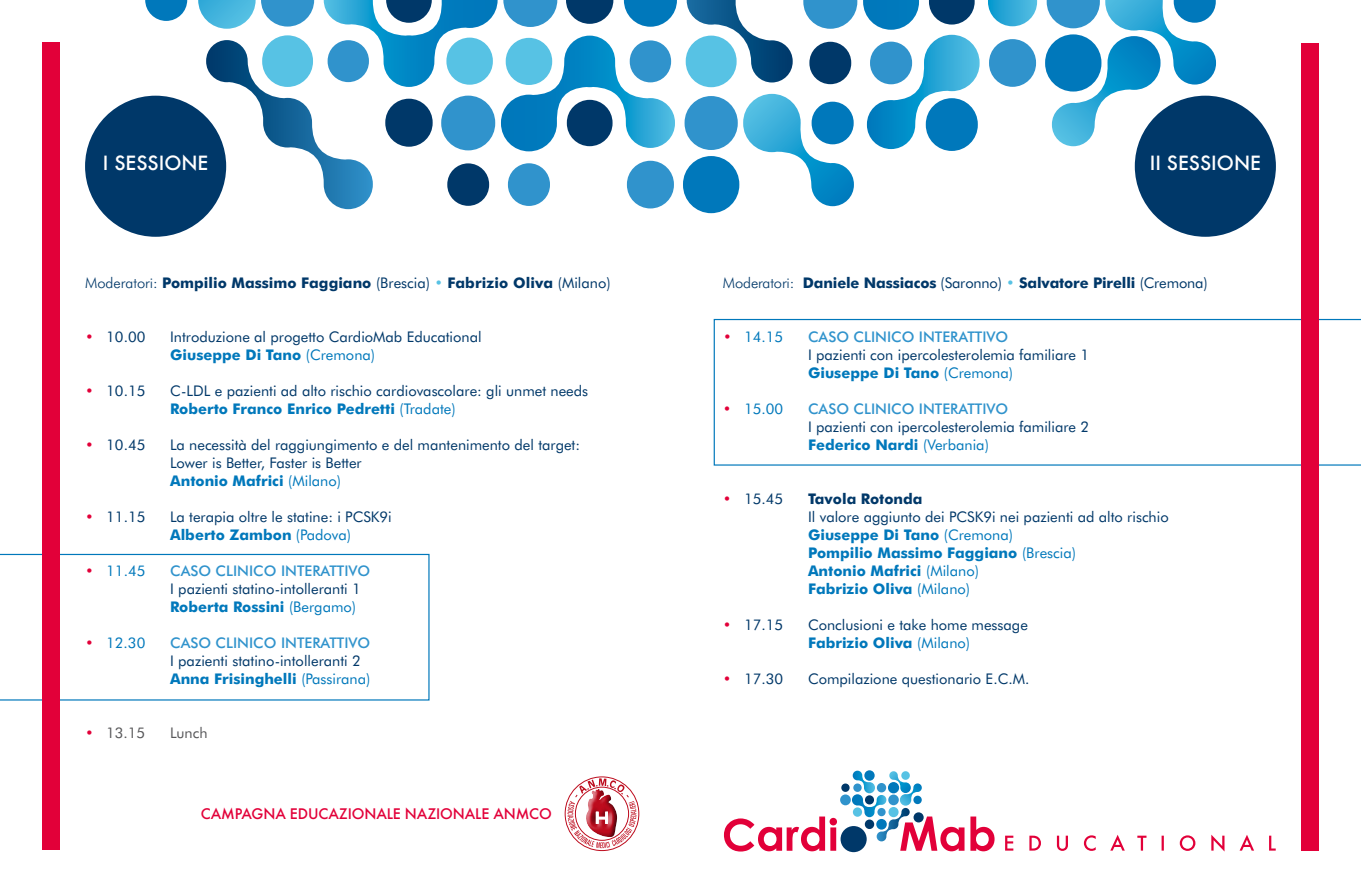
<style>
.page{position:relative;width:1361px;height:893px;background:#fff}
.page>*{position:absolute;margin:0;border:0;box-sizing:border-box;transform-origin:0 0}
.t1{font:500 19.2px "Futura";color:#fff}
.t2{font:14.7px/18px "Futura BT";color:#003869}
.t3{font:700 14.7px/18px "Futura BT";color:#0078bb}
.t4{font:700 14.7px "Futura BT";color:#003869}
.t5{font:500 14.7px "Futura BT";letter-spacing:.19em;color:#3093cc}
.t6{font:14.7px "Futura BT";color:#0078bb}
.t7{font:14.7px "Futura BT";color:#58585a}
.t8{font:500 14.25px "Futura";letter-spacing:-.01em;color:#e20039}
.s1{font-weight:300}
.s2{font-weight:400}
.s3{font-weight:400;color:#57c2e4}
.s4{color:#e20039}
.s5{font-weight:700;color:#0078bb}
.s6{color:#0078bb}
.s7{font-weight:400;color:#003869}
</style>
<div class="page">
<div style="left:1134px;top:96px;width:142px;height:141px;background:#003869;border-radius:50%"></div>
<div style="left:85px;top:96px;width:141px;height:141px;background:#003869;border-radius:50%"></div>
<svg style="left:0;top:554px;width:429px;height:147px"></svg>
<svg style="left:713px;top:319px;width:648px;height:147px"></svg>
<div style="left:43px;top:42px;width:17px;height:808px;background:#e20039"></div>
<div style="left:1301px;top:43px;width:17px;height:807px;background:#e20039"></div>
<svg style="left:970px;top:816px;width:24px;height:35px"></svg>
<svg style="left:1005px;top:835px;width:270px;height:16px"></svg>
<svg style="left:724px;top:771px;width:240px;height:80px"></svg>
<svg style="left:567px;top:778px;width:69px;height:70px"></svg>
<svg style="left:803px;top:0;width:54px;height:29px"></svg>
<div style="left:809px;top:42px;width:42px;height:42px;background:#003869;border-radius:21px"></div>
<svg style="left:863px;top:0;width:174px;height:149px"></svg>
<svg style="left:1046px;top:0;width:170px;height:146px"></svg>
<div style="left:686px;top:36px;width:50px;height:51px;background:#57c2e4;border-radius:25px"></div>
<div style="left:684px;top:96px;width:54px;height:54px;background:#3093cc;border-radius:27px"></div>
<div style="left:683px;top:156px;width:56px;height:57px;background:#0078bb;border-radius:28px"></div>
<svg style="left:743px;top:94px;width:111px;height:112px"></svg>
<svg style="left:686px;top:0;width:106px;height:82px"></svg>
<svg style="left:145px;top:0;width:42px;height:21px"></svg>
<svg style="left:198px;top:0;width:479px;height:209px"></svg>
<h1 class="t1" style="left:103px;top:150px;width:69px">I SESSIONE</h1>
<h1 class="t1" style="left:1149px;top:150px;width:75px">II SESSIONE</h1>
<p class="t4" style="left:85px;top:274px;width:527px"><span class="s1">Moderatori:</span> Pompilio Massimo Faggiano <span class="s2">(Brescia)</span> <span class="s3">•</span> Fabrizio Oliva <span class="s2">(Milano)</span></p>
<p class="t2" style="left:85px;top:328px;width:62px"><span class="s4">•</span> 10.00</p>
<p class="t2" style="left:170px;top:328px;width:313px">Introduzione al progetto CardioMab Educational<br><span class="s5">Giuseppe Di Tano</span> <span class="s6">(Cremona)</span></p>
<p class="t2" style="left:85px;top:382px;width:62px"><span class="s4">•</span> 10.15</p>
<p class="t2" style="left:170px;top:382px;width:420px">C-LDL e pazienti ad alto rischio cardiovascolare: gli unmet needs<br><span class="s5">Roberto Franco Enrico Pedretti</span> <span class="s6">(Tradate)</span></p>
<p class="t2" style="left:85px;top:436px;width:62px"><span class="s4">•</span> 10.45</p>
<p class="t2" style="left:170px;top:436px;width:411px">La necessità del raggiungimento e del mantenimento del target:<br>Lower is Better, Faster is Better<br><span class="s5">Antonio Mafrici</span> <span class="s6">(Milano)</span></p>
<p class="t2" style="left:85px;top:508px;width:62px"><span class="s4">•</span> 11.15</p>
<p class="t2" style="left:170px;top:508px;width:223px">La terapia oltre le statine: i PCSK9i<br><span class="s5">Alberto Zambon</span> <span class="s6">(Padova)</span></p>
<p class="t6" style="left:85px;top:562px;width:62px"><span class="s4">•</span> 11.45</p>
<p class="t5" style="left:170px;top:562px;width:22px">CASO</p>
<p class="t5" style="left:216px;top:562px;width:152px">CLINICO INTERATTIVO</p>
<p class="t2" style="left:170px;top:580px;width:192px">I pazienti statino-intolleranti 1<br><span class="s5">Roberta Rossini</span> <span class="s6">(Bergamo)</span></p>
<p class="t6" style="left:85px;top:634px;width:62px"><span class="s4">•</span> 12.30</p>
<p class="t5" style="left:170px;top:634px;width:22px">CASO</p>
<p class="t5" style="left:216px;top:634px;width:152px">CLINICO INTERATTIVO</p>
<p class="t2" style="left:170px;top:652px;width:202px">I pazienti statino-intolleranti 2<br><span class="s5">Anna Frisinghelli</span> <span class="s6">(Passirana)</span></p>
<p class="t7" style="left:85px;top:724px;width:62px"><span class="s4">•</span> 13.15</p>
<p class="t7" style="left:170px;top:724px;width:39px">Lunch</p>
<p class="t8" style="left:201px;top:804px;width:352px">CAMPAGNA EDUCAZIONALE NAZIONALE ANMCO</p>
<p class="t4" style="left:723px;top:274px;width:486px"><span class="s1">Moderatori:</span> Daniele Nassiacos <span class="s2">(Saronno)</span> <span class="s3">•</span> Salvatore Pirelli <span class="s2">(Cremona)</span></p>
<p class="t6" style="left:723px;top:328px;width:62px"><span class="s4">•</span> 14.15</p>
<p class="t5" style="left:808px;top:328px;width:22px">CASO</p>
<p class="t5" style="left:853px;top:328px;width:152px">CLINICO INTERATTIVO</p>
<p class="t2" style="left:808px;top:346px;width:283px">I pazienti con ipercolesterolemia familiare 1<br><span class="s5">Giuseppe Di Tano</span> <span class="s6">(Cremona)</span></p>
<p class="t6" style="left:723px;top:400px;width:62px"><span class="s4">•</span> 15.00</p>
<p class="t5" style="left:808px;top:400px;width:22px">CASO</p>
<p class="t5" style="left:853px;top:400px;width:152px">CLINICO INTERATTIVO</p>
<p class="t2" style="left:808px;top:418px;width:283px">I pazienti con ipercolesterolemia familiare 2<br><span class="s5">Federico Nardi</span> <span class="s6">(Verbania)</span></p>
<p class="t2" style="left:723px;top:490px;width:62px"><span class="s4">•</span> 15.45</p>
<p class="t4" style="left:808px;top:490px;width:116px">Tavola Rotonda</p>
<p class="t3" style="left:808px;top:508px;width:362px"><span class="s7">Il valore aggiunto dei PCSK9i nei pazienti ad alto rischio </span>Giuseppe Di Tano <span class="s2">(Cremona)<br></span>Pompilio Massimo Faggiano <span class="s2">(Brescia)<br></span>Antonio Mafrici <span class="s2">(Milano)<br></span>Fabrizio Oliva <span class="s2">(Milano)</span></p>
<p class="t2" style="left:723px;top:616px;width:62px"><span class="s4">•</span> 17.15</p>
<p class="t2" style="left:808px;top:616px;width:221px">Conclusioni e take home message<br><span class="s5">Fabrizio Oliva</span> <span class="s6">(Milano)</span></p>
<p class="t2" style="left:723px;top:670px;width:62px"><span class="s4">•</span> 17.30</p>
<p class="t2" style="left:808px;top:670px;width:223px">Compilazione questionario E.C.M.</p>
</div>
